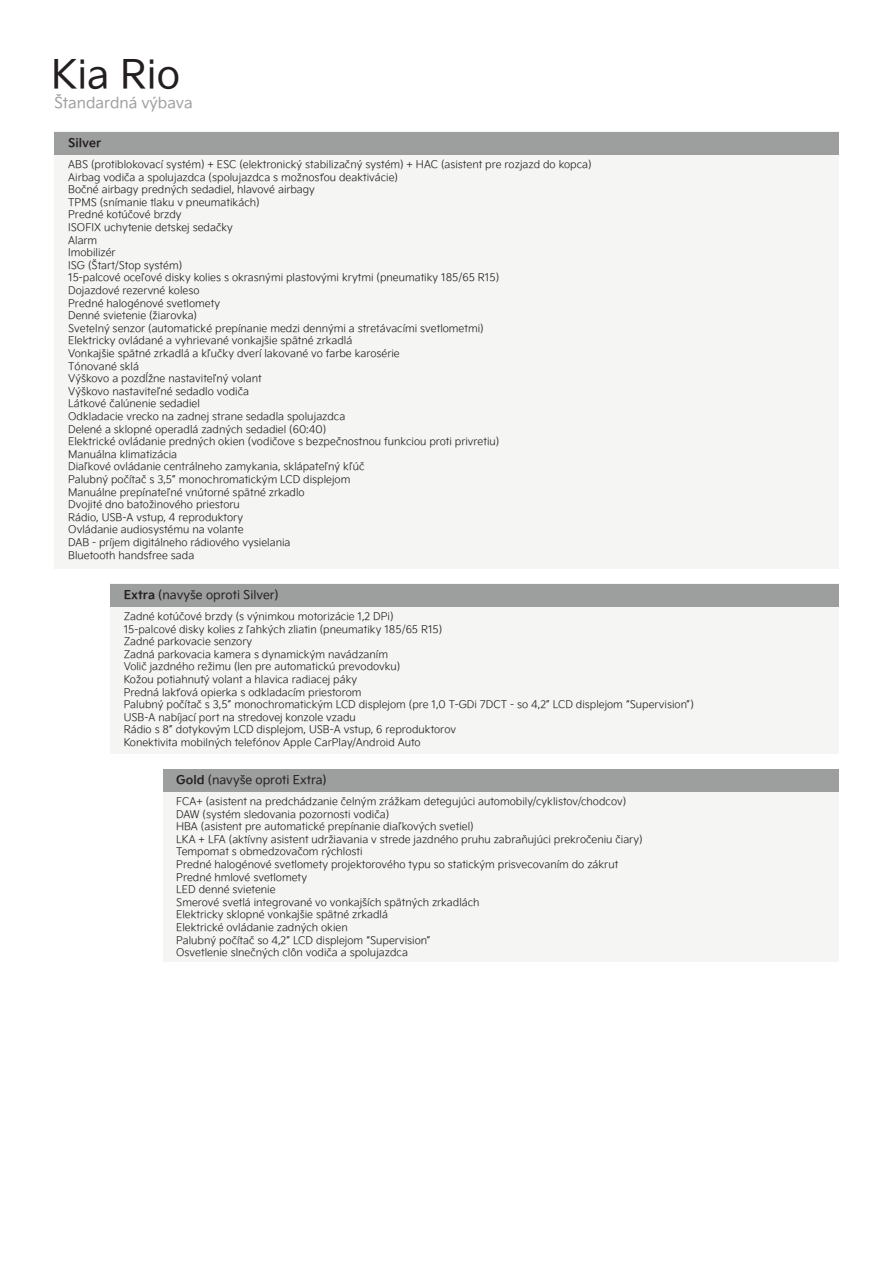
<style>
.page{position:relative;width:893px;height:1263px;background:#fff}
.page>*{position:absolute;margin:0;border:0;box-sizing:border-box;transform-origin:0 0}
.t1{font:39px "Kia Signature";color:#231f20}
.t2{font:15px "Kia Signature";color:#9d9e9e}
.t3{font:12px "Kia Signature";color:#231f20}
.t4{font:700 12px "Kia Signature";color:#231f20}
.t5{font:300 10.5px/12.6px "Kia Signature";color:#231f20}
.s1{font-weight:700}
</style>
<div class="page">
<div style="left:54px;top:132px;width:785px;height:437px;background:#f5f5f4"></div>
<div style="left:111px;top:584px;width:728px;height:170px;background:#f5f5f4"></div>
<div style="left:163px;top:769px;width:676px;height:193px;background:#f5f5f4"></div>
<div style="left:54px;top:132px;width:785px;height:23px;background:#9d9e9e"></div>
<div style="left:111px;top:584px;width:728px;height:23px;background:#9d9e9e"></div>
<div style="left:163px;top:769px;width:676px;height:23px;background:#9d9e9e"></div>
<h1 class="t1" style="left:51px;top:52px;width:131px">Kia Rio</h1>
<h2 class="t2" style="left:54px;top:94px;width:140px">Štandardná výbava</h2>
<p class="t4" style="left:68px;top:138px;width:34px">Silver</p>
<p class="t5" style="left:68px;top:159px;width:525px">ABS (protiblokovací systém) + ESC (elektronický stabilizačný systém) + HAC (asistent pre rozjazd do kopca)<br>Airbag vodiča a spolujazdca (spolujazdca s možnosťou deaktivácie)<br>Bočné airbagy predných sedadiel, hlavové airbagy<br>TPMS (snímanie tlaku v pneumatikách)<br>Predné kotúčové brzdy<br>ISOFIX uchytenie detskej sedačky<br>Alarm<br>Imobilizér<br>ISG (Štart/Stop systém)<br>15-palcové oceľové disky kolies s okrasnými plastovými krytmi (pneumatiky 185/65 R15)<br>Dojazdové rezervné koleso<br>Predné halogénové svetlomety<br>Denné svietenie (žiarovka)<br>Svetelný senzor (automatické prepínanie medzi dennými a stretávacími svetlometmi)<br>Elektricky ovládané a vyhrievané vonkajšie spätné zrkadlá<br>Vonkajšie spätné zrkadlá a kľučky dverí lakované vo farbe karosérie<br>Tónované sklá<br>Výškovo a pozdĺžne nastaviteľný volant<br>Výškovo nastaviteľné sedadlo vodiča<br>Látkové čalúnenie sedadiel<br>Odkladacie vrecko na zadnej strane sedadla spolujazdca<br>Delené a sklopné operadlá zadných sedadiel (60:40)<br>Elektrické ovládanie predných okien (vodičove s bezpečnostnou funkciou proti privretiu)<br>Manuálna klimatizácia<br>Diaľkové ovládanie centrálneho zamykania, sklápateľný kľúč<br>Palubný počítač s 3,5” monochromatickým LCD displejom<br>Manuálne prepínateľné vnútorné spätné zrkadlo<br>Dvojité dno batožinového priestoru<br>Rádio, USB-A vstup, 4 reproduktory<br>Ovládanie audiosystému na volante<br>DAB - príjem digitálneho rádiového vysielania<br>Bluetooth handsfree sada</p>
<p class="t3" style="left:124px;top:587px;width:157px"><span class="s1">Extra</span> (navyše oproti Silver)</p>
<p class="t5" style="left:124px;top:611px;width:572px">Zadné kotúčové brzdy (s výnimkou motorizácie 1,2 DPi)<br>15-palcové disky kolies z ľahkých zliatin (pneumatiky 185/65 R15)<br>Zadné parkovacie senzory<br>Zadná parkovacia kamera s dynamickým navádzaním<br>Volič jazdného režimu (len pre automatickú prevodovku)<br>Kožou potiahnutý volant a hlavica radiacej páky<br>Predná lakťová opierka s odkladacím priestorom<br>Palubný počítač s 3,5” monochromatickým LCD displejom (pre 1,0 T-GDi 7DCT - so 4,2” LCD displejom “Supervision”)<br>USB-A nabíjací port na stredovej konzole vzadu<br>Rádio s 8” dotykovým LCD displejom, USB-A vstup, 6 reproduktorov<br>Konektivita mobilných telefónov Apple CarPlay/Android Auto</p>
<p class="t3" style="left:176px;top:772px;width:152px"><span class="s1">Gold</span> (navyše oproti Extra)</p>
<p class="t5" style="left:176px;top:796px;width:468px">FCA+ (asistent na predchádzanie čelným zrážkam detegujúci automobily/cyklistov/chodcov)<br>DAW (systém sledovania pozornosti vodiča)<br>HBA (asistent pre automatické prepínanie diaľkových svetiel)<br>LKA + LFA (aktívny asistent udržiavania v strede jazdného pruhu zabraňujúci prekročeniu čiary)<br>Tempomat s obmedzovačom rýchlosti<br>Predné halogénové svetlomety projektorového typu so statickým prisvecovaním do zákrut Predné hmlové svetlomety<br>LED denné svietenie<br>Smerové svetlá integrované vo vonkajších spätných zrkadlách<br>Elektricky sklopné vonkajšie spätné zrkadlá<br>Elektrické ovládanie zadných okien<br>Palubný počítač so 4,2” LCD displejom “Supervision”<br>Osvetlenie slnečných clôn vodiča a spolujazdca</p>
</div>
